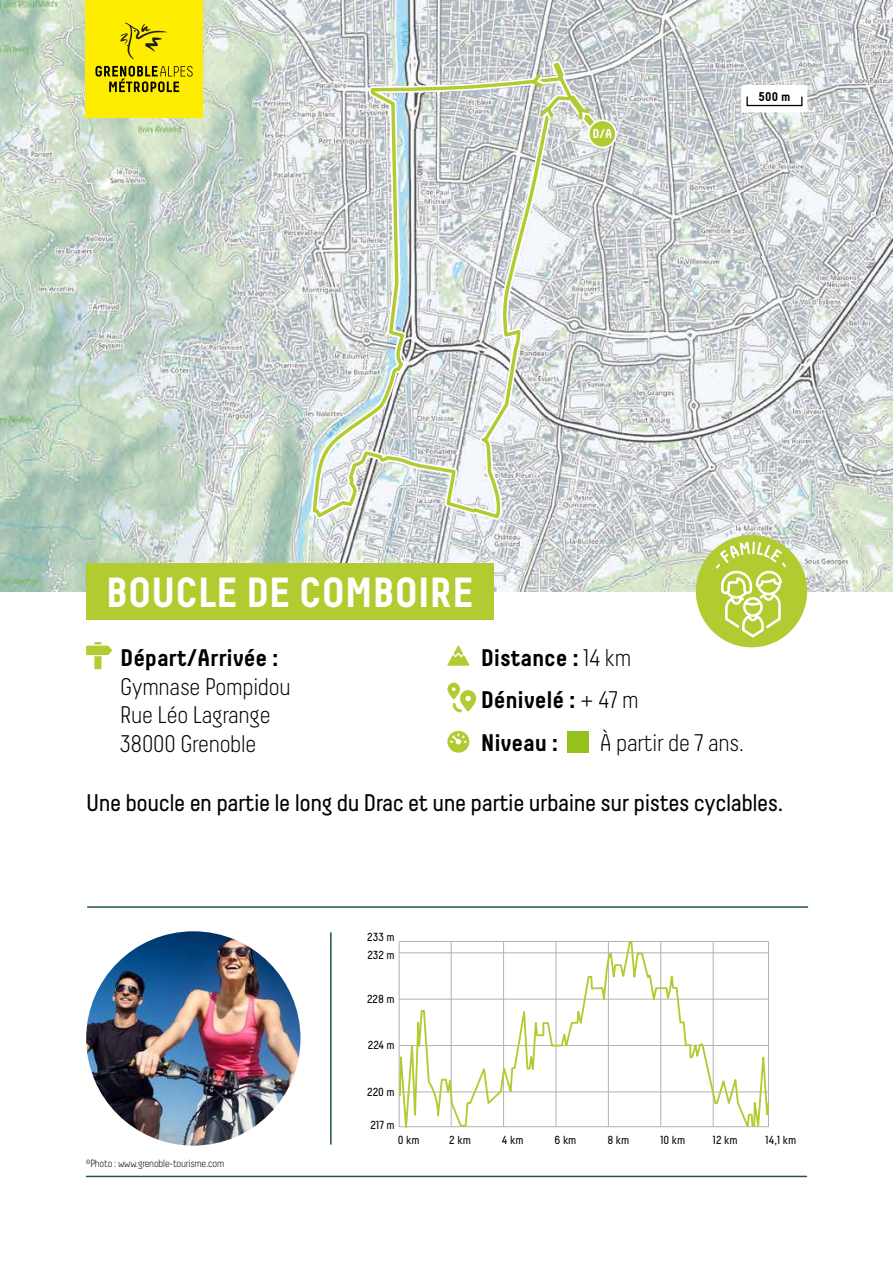
<style>
.page{position:relative;width:893px;height:1263px;background:#fff}
.page>*{position:absolute;margin:0;border:0;box-sizing:border-box;transform-origin:0 0}
.t1{font:700 42px "Decima";letter-spacing:-.01em;color:#fff}
.t2{font:24px "Decima";letter-spacing:-.02em;color:#000}
.t3{font:300 24px/28.8px "Decima";letter-spacing:-.01em;color:#000}
.t4{font:700 24px/42.6px "Decima";letter-spacing:-.01em;color:#000}
.t5{font:700 12.75px "Decima";color:#000}
.t6{font:700 12.75px "Decima";color:#fff}
.t7{font:11.7px "Decima";color:#000}
.t8{font:300 10.5px "Decima";letter-spacing:-.02em;color:#000}
.s1{font-weight:300}
</style>
<div class="page">
<img style="left:86px;top:931px;width:214px;height:214px;border-radius:107px">
<img style="left:0;top:0;width:893px;height:591px">
<svg style="left:308px;top:72px;width:260px;height:455px"></svg>
<svg style="left:311px;top:75px;width:253px;height:446px"></svg>
<svg style="left:480px;top:56px;width:137px;height:389px"></svg>
<svg style="left:742px;top:85px;width:65px;height:27px"></svg>
<div style="left:746px;top:96px;width:56px;height:10px;border:1px solid #000"></div>
<hr style="left:88px;top:906px;width:720px;height:2px;background:#1f5747">
<hr style="left:87px;top:1176px;width:719px;height:1px;background:#1f5747">
<div style="left:86px;top:563px;width:407px;height:56px;background:#b1cb31"></div>
<svg style="left:447px;top:731px;width:22px;height:22px"></svg>
<svg style="left:447px;top:646px;width:22px;height:20px"></svg>
<svg style="left:447px;top:683px;width:29px;height:29px"></svg>
<svg style="left:86px;top:642px;width:26px;height:27px"></svg>
<div style="left:567px;top:731px;width:21px;height:22px;background:#95c11f"></div>
<hr style="left:330px;top:933px;width:2px;height:211px;background:#1f5747">
<svg style="left:398px;top:941px;width:372px;height:187px"></svg>
<div style="left:696px;top:535px;width:111px;height:112px;background:#b1cb31;border-radius:50%"></div>
<svg style="left:716px;top:542px;width:70px;height:95px"></svg>
<div style="left:85px;top:0;width:118px;height:118px;background:#ffed00"></div>
<svg style="left:120px;top:22px;width:48px;height:37px"></svg>
<svg style="left:95px;top:66px;width:98px;height:27px"></svg>
<p class="t6" style="left:592px;top:126px;width:21px">D/A</p>
<p class="t5" style="left:759px;top:89px;width:33px">500 m</p>
<h1 class="t1" style="left:106px;top:567px;width:369px">BOUCLE DE COMBOIRE</h1>
<p class="t4" style="left:120px;top:636px;width:160px">Départ/Arrivée :</p>
<p class="t3" style="left:120px;top:672px;width:172px">Gymnase Pompidou<br>Rue Léo Lagrange<br>38000 Grenoble</p>
<p class="t4" style="left:481px;top:636px;width:160px">Distance : <span class="s1">14 km<br></span>Dénivelé : <span class="s1">+ 47 m<br></span>Niveau :</p>
<p class="t3" style="left:600px;top:728px;width:146px">À partir de 7 ans.</p>
<p class="t2" style="left:86px;top:789px;width:698px">Une boucle en partie le long du Drac et une partie urbaine sur pistes cyclables.</p>
<p class="t7" style="left:367px;top:930px;width:29px">233 m</p>
<p class="t7" style="left:367px;top:949px;width:29px">232 m</p>
<p class="t7" style="left:367px;top:992px;width:29px">228 m</p>
<p class="t7" style="left:368px;top:1038px;width:28px">224 m</p>
<p class="t7" style="left:367px;top:1085px;width:29px">220 m</p>
<p class="t8" style="left:86px;top:1157px;width:140px"><sup>©</sup>Photo : www.grenoble-tourisme.com</p>
<p class="t7" style="left:371px;top:1118px;width:26px">217 m</p>
<p class="t7" style="left:398px;top:1133px;width:23px">0 km</p>
<p class="t7" style="left:449px;top:1133px;width:23px">2 km</p>
<p class="t7" style="left:502px;top:1133px;width:23px">4 km</p>
<p class="t7" style="left:554px;top:1133px;width:23px">6 km</p>
<p class="t7" style="left:607px;top:1133px;width:23px">8 km</p>
<p class="t7" style="left:660px;top:1133px;width:27px">10 km</p>
<p class="t7" style="left:713px;top:1133px;width:26px">12 km</p>
<p class="t7" style="left:766px;top:1133px;width:32px">14,1 km</p>
</div>
